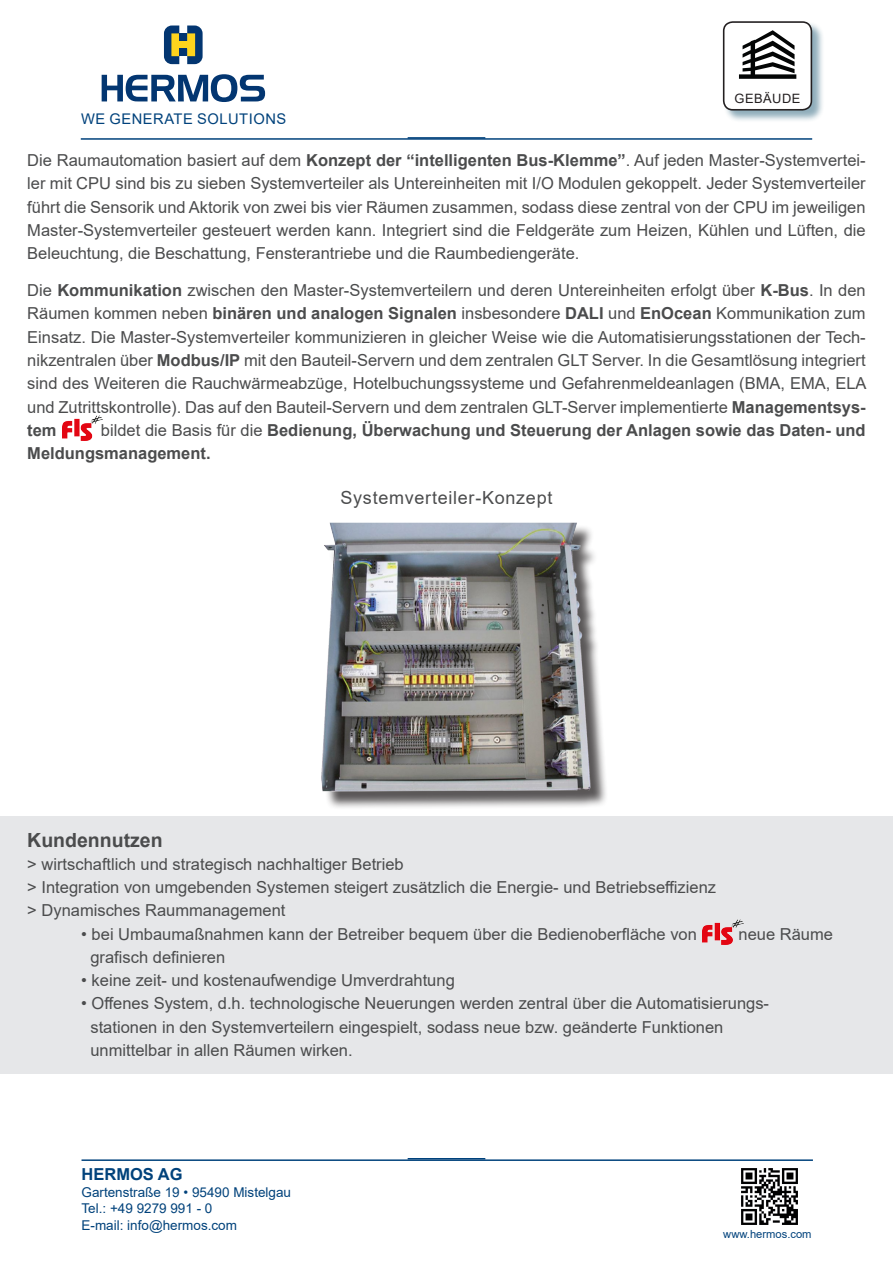
<style>
.page{position:relative;width:893px;height:1263px;background:#fff}
.page>*{position:absolute;margin:0;border:0;box-sizing:border-box;transform-origin:0 0}
.t1{font:700 19.5px "Arial";color:#4b4c4d}
.t2{font:18px "Arial";letter-spacing:.04em;color:#4b4c4d}
.t3{font:16.5px/23.2px "Arial";color:#4b4c4d;text-align:justify}
.t4{font:700 16.5px/23.2px "Arial";color:#4b4c4d}
.t5{font:700 16.5px "Arial";color:#01427b}
.t6{font:14.7px "Arial";letter-spacing:.035em;color:#01427c}
.t7{font:13.5px/16.5px "Arial";color:#01427b}
.t8{font:12.9px "Arial";letter-spacing:.035em;color:#231f20}
.t9{font:11.25px "Arial";color:#01427c}
.s1{font-weight:700}
.s2{font-weight:400}
</style>
<div class="page">
<svg style="left:102px;top:74px;width:163px;height:28px"></svg>
<svg style="left:164px;top:26px;width:39px;height:38px"></svg>
<div style="left:179px;top:49px;width:8px;height:7px;background:#033671"></div>
<div style="left:179px;top:33px;width:8px;height:8px;background:#033671"></div>
<hr style="left:81px;top:138px;width:731px;height:2px;background:#01427c">
<hr style="left:82px;top:1159px;width:731px;height:2px;background:#01427c">
<img style="left:741px;top:1168px;width:56px;height:57px">
<hr style="left:408px;top:137px;width:77px;height:2px;background:#01427c">
<hr style="left:408px;top:1158px;width:77px;height:1px;background:#01427c">
<div style="left:723px;top:21px;width:101px;height:102px;background:#195672;opacity:.48"></div>
<div style="left:724px;top:22px;width:87px;height:88px;background:#fff;border-radius:9px"></div>
<svg style="left:739px;top:30px;width:57px;height:49px"></svg>
<div style="left:723px;top:21px;width:89px;height:90px;border:2px solid #231f20;border-radius:9px"></div>
<div style="left:726px;top:84px;width:82px;height:29px;background:#fff"></div>
<div style="left:325px;top:525px;width:283px;height:284px;background:#231f20;opacity:.75"></div>
<img style="left:321px;top:522px;width:273px;height:275px">
<div style="left:0;top:816px;width:893px;height:258px;background:#e6e7e9"></div>
<img style="left:63px;top:415px;width:40px;height:26px">
<img style="left:703px;top:919px;width:40px;height:25px">
<p class="t6" style="left:81px;top:109px;width:207px">WE GENERATE SOLUTIONS</p>
<p class="t8" style="left:735px;top:90px;width:67px">GEBÄUDE</p>
<p class="t3" style="left:27px;top:149px;width:840px">Die Raumautomation basiert auf dem <span class="s1">Konzept der “intelligenten Bus-Klemme”</span>. Auf jeden Master-Systemvertei&shy;ler mit CPU sind bis zu sieben Systemverteiler als Untereinheiten mit I/O Modulen gekoppelt. Jeder Systemverteiler führt die Sensorik und Aktorik von zwei bis vier Räumen zusammen, sodass diese zentral von der CPU im jeweiligen Master-Systemverteiler gesteuert werden kann. Integriert sind die Feldgeräte zum Heizen, Kühlen und Lüften, die Beleuchtung, die Beschattung, Fensterantriebe und die Raumbediengeräte.</p>
<p class="t3" style="left:27px;top:279px;width:841px">Die <span class="s1">Kommunikation</span> zwischen den Master-Systemverteilern und deren Untereinheiten erfolgt über <span class="s1">K-Bus</span>. In den Räumen kommen neben <span class="s1">binären und analogen Signalen</span> insbesondere <span class="s1">DALI</span> und <span class="s1">EnOcean</span> Kommunikation zum Einsatz. Die Master-Systemverteiler kommunizieren in gleicher Weise wie die Automatisierungsstationen der Tech&shy;nikzentralen über <span class="s1">Modbus/IP</span> mit den Bauteil-Servern und dem zentralen GLT Server. In die Gesamtlösung integriert sind des Weiteren die Rauchwärmeabzüge, Hotelbuchungssysteme und Gefahrenmeldeanlagen (BMA, EMA, ELA und Zutrittskontrolle). Das auf den Bauteil-Servern und dem zentralen GLT-Server implementierte <span class="s1">Managementsys&shy;tem</span></p>
<p class="t4" style="left:27px;top:418px;width:840px;text-indent:74px"><span class="s2">bildet die Basis für die</span> Bedienung, Überwachung und Steuerung der Anlagen sowie das Daten- und<br>Meldungsmanagement.</p>
<p class="t2" style="left:340px;top:485px;width:213px">Systemverteiler-Konzept</p>
<p class="t1" style="left:27px;top:826px;width:137px">Kundennutzen</p>
<p class="t3" style="left:27px;top:852px;width:378px">&gt; wirtschaftlich und strategisch nachhaltiger Betrieb</p>
<p class="t3" style="left:27px;top:875px;width:690px">&gt; Integration von umgebenden Systemen steigert zusätzlich die Energie- und Betriebseffizienz</p>
<p class="t3" style="left:27px;top:899px;width:260px">&gt; Dynamisches Raummanagement</p>
<p class="t3" style="left:81px;top:922px;width:617px">• bei Umbaumaßnahmen kann der Betreiber bequem über die Bedienoberfläche von</p>
<p class="t3" style="left:738px;top:922px;width:96px">neue Räume</p>
<p class="t3" style="left:90px;top:945px;width:136px">grafisch definieren</p>
<p class="t3" style="left:81px;top:968px;width:375px">• keine zeit- und kostenaufwendige Umverdrahtung</p>
<p class="t3" style="left:81px;top:992px;width:689px">• Offenes System, d.h. technologische Neuerungen werden zentral über die Automatisierungs-</p>
<p class="t3" style="left:90px;top:1015px;width:634px">stationen in den Systemverteilern eingespielt, sodass neue bzw. geänderte Funktionen</p>
<p class="t3" style="left:90px;top:1038px;width:264px">unmittelbar in allen Räumen wirken.</p>
<p class="t5" style="left:82px;top:1163px;width:103px">HERMOS AG</p>
<p class="t7" style="left:82px;top:1184px;width:211px">Gartenstraße 19 • 95490 Mistelgau<br>Tel.: +49 9279 991 - 0<br>E-mail: info@hermos.com</p>
<p class="t9" style="left:723px;top:1226px;width:90px">www.hermos.com</p>
</div>
